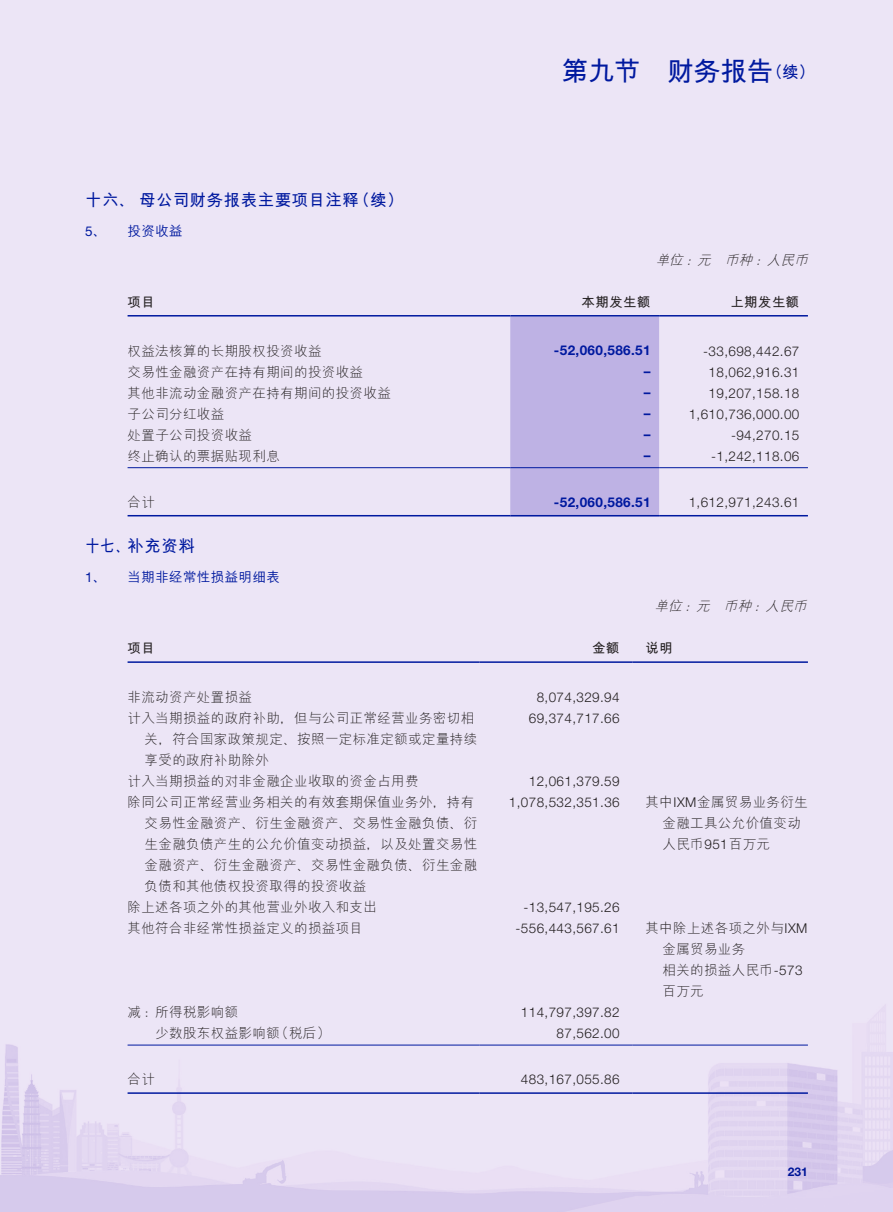
<style>
.page{position:relative;width:893px;height:1212px;background:#ece5f6}
.page>*{position:absolute;margin:0;border:0;box-sizing:border-box;transform-origin:0 0}
.t1{font:700 27px "M Hei PRC";letter-spacing:-.025em;color:#00199f}
.t2{font:700 16.5px "M Hei PRC";letter-spacing:.03em;color:#00199f}
.t3{font:700 16.5px "M Hei PRC";letter-spacing:.03em;color:#00199f;scale:.9 1}
.t4{font:300 13.5px/21px "M Hei PRC";letter-spacing:.03em;color:#231f20}
.t5{font:300 13.5px "Helvetica Neue LT Std";letter-spacing:.03em;color:#231f20}
.t6{font:700 13.5px "Helvetica Neue LT Std";letter-spacing:.03em;color:#00199f}
.t7{font:italic 300 13.5px "M Hei PRC";color:#231f20}
.t8{font:700 13.5px "M Hei PRC";letter-spacing:.03em;color:#231f20}
.t9{font:500 13.5px "M Hei PRC";letter-spacing:.03em;color:#00199f}
.t10{font:13.5px "Helvetica Neue LT Std";color:#00199f}
.t11{font:700 12px "Helvetica Neue LT Std";color:#00199f}
.s1{font-family:"M Hei PRC";font-weight:500}
.s2{font-size:16.5px}
.s3{font-family:"Helvetica Neue LT Std"}
</style>
<div class="page">
<img style="left:0;top:1007px;width:893px;height:205px">
<div style="left:510px;top:316px;width:149px;height:199px;background:#beb2e4"></div>
<hr style="left:128px;top:315px;width:382px;height:1px;background:#00199f">
<hr style="left:510px;top:315px;width:149px;height:1px;background:#00199f">
<hr style="left:659px;top:315px;width:149px;height:1px;background:#00199f">
<hr style="left:128px;top:467px;width:382px;height:1px;background:#00199f">
<hr style="left:510px;top:467px;width:149px;height:1px;background:#00199f">
<hr style="left:659px;top:467px;width:149px;height:1px;background:#00199f">
<hr style="left:128px;top:515px;width:382px;height:1px;background:#00199f">
<hr style="left:510px;top:515px;width:149px;height:1px;background:#00199f">
<hr style="left:659px;top:515px;width:149px;height:1px;background:#00199f">
<hr style="left:128px;top:661px;width:351px;height:2px;background:#00199f">
<hr style="left:479px;top:661px;width:154px;height:2px;background:#00199f">
<hr style="left:633px;top:661px;width:175px;height:2px;background:#00199f">
<hr style="left:128px;top:1045px;width:351px;height:1px;background:#00199f">
<hr style="left:479px;top:1045px;width:154px;height:1px;background:#00199f">
<hr style="left:633px;top:1045px;width:175px;height:1px;background:#00199f">
<hr style="left:128px;top:1092px;width:351px;height:2px;background:#00199f">
<hr style="left:479px;top:1092px;width:154px;height:2px;background:#00199f">
<hr style="left:633px;top:1092px;width:175px;height:2px;background:#00199f">
<p class="t2" style="left:85px;top:192px;width:320px">十六、母公司财务报表主要项目注释（续）</p>
<p class="t10" style="left:85px;top:223px;width:23px">5<span class="s1">、</span></p>
<p class="t9" style="left:128px;top:224px;width:57px">投资收益</p>
<h1 class="t1" style="left:562px;top:58px;width:255px">第九节 财务报告<span class="s2">（续）</span></h1>
<p class="t7" style="left:656px;top:253px;width:157px">单位：元 币种：人民币</p>
<p class="t8" style="left:128px;top:295px;width:29px">项目</p>
<p class="t8" style="left:582px;top:295px;width:71px">本期发生额</p>
<p class="t8" style="left:730px;top:295px;width:71px">上期发生额</p>
<p class="t4" style="left:128px;top:340px;width:195px">权益法核算的长期股权投资收益</p>
<p class="t6" style="left:554px;top:342px;width:98px">-52,060,586.51</p>
<p class="t5" style="left:703px;top:342px;width:98px">-33,698,442.67</p>
<p class="t4" style="left:128px;top:361px;width:237px">交易性金融资产在持有期间的投资收益</p>
<p class="t6" style="left:644px;top:363px;width:8px">–</p>
<p class="t5" style="left:709px;top:363px;width:92px">18,062,916.31</p>
<p class="t4" style="left:128px;top:382px;width:265px">其他非流动金融资产在持有期间的投资收益</p>
<p class="t6" style="left:644px;top:384px;width:8px">–</p>
<p class="t5" style="left:709px;top:384px;width:92px">19,207,158.18</p>
<p class="t4" style="left:128px;top:403px;width:98px">子公司分红收益</p>
<p class="t6" style="left:644px;top:405px;width:8px">–</p>
<p class="t5" style="left:689px;top:405px;width:112px">1,610,736,000.00</p>
<p class="t4" style="left:128px;top:424px;width:126px">处置子公司投资收益</p>
<p class="t6" style="left:644px;top:426px;width:8px">–</p>
<p class="t5" style="left:731px;top:426px;width:70px">-94,270.15</p>
<p class="t4" style="left:128px;top:445px;width:154px">终止确认的票据贴现利息</p>
<p class="t6" style="left:644px;top:447px;width:8px">–</p>
<p class="t5" style="left:711px;top:447px;width:90px">-1,242,118.06</p>
<p class="t4" style="left:128px;top:491px;width:29px">合计</p>
<p class="t6" style="left:554px;top:494px;width:98px">-52,060,586.51</p>
<p class="t5" style="left:689px;top:494px;width:112px">1,612,971,243.61</p>
<p class="t3" style="left:85px;top:538px;width:124px">十七、补充资料</p>
<p class="t10" style="left:85px;top:569px;width:23px">1<span class="s1">、</span></p>
<p class="t9" style="left:128px;top:570px;width:154px">当期非经常性损益明细表</p>
<p class="t7" style="left:654px;top:600px;width:157px">单位：元 币种：人民币</p>
<p class="t8" style="left:128px;top:642px;width:29px">项目</p>
<p class="t8" style="left:592px;top:642px;width:29px">金额</p>
<p class="t8" style="left:645px;top:642px;width:29px">说明</p>
<p class="t4" style="left:128px;top:686px;width:126px">非流动资产处置损益</p>
<p class="t5" style="left:537px;top:689px;width:84px">8,074,329.94</p>
<p class="t4" style="left:145px;top:707px;width:334px;text-indent:-17px">计入当期损益的政府补助，但与公司正常经营业务密切相关，符合国家政策规定、按照一定标准定额或定量持续享受的政府补助除外</p>
<p class="t5" style="left:529px;top:710px;width:92px">69,374,717.66</p>
<p class="t4" style="left:128px;top:770px;width:293px">计入当期损益的对非金融企业收取的资金占用费</p>
<p class="t5" style="left:529px;top:773px;width:92px">12,061,379.59</p>
<p class="t4" style="left:145px;top:791px;width:334px;text-indent:-17px">除同公司正常经营业务相关的有效套期保值业务外，持有交易性金融资产、衍生金融资产、交易性金融负债、衍生金融负债产生的公允价值变动损益，以及处置交易性金融资产、衍生金融资产、交易性金融负债、衍生金融负债和其他债权投资取得的投资收益</p>
<p class="t5" style="left:509px;top:794px;width:112px">1,078,532,351.36</p>
<p class="t4" style="left:662px;top:791px;width:147px;text-indent:-17px">其中<span class="s3">IXM</span>金属贸易业务衍生金融工具公允价值变动人民币<span class="s3">951</span>百万元</p>
<p class="t4" style="left:128px;top:896px;width:251px">除上述各项之外的其他营业外收入和支出</p>
<p class="t5" style="left:523px;top:899px;width:98px">-13,547,195.26</p>
<p class="t4" style="left:128px;top:917px;width:237px">其他符合非经常性损益定义的损益项目</p>
<p class="t5" style="left:516px;top:920px;width:106px">-556,443,567.61</p>
<p class="t4" style="left:662px;top:917px;width:146px;text-indent:-17px">其中除上述各项之外与<span class="s3">IXM</span>金属贸易业务<br>相关的损益人民币<span class="s3">-573</span>百万元</p>
<p class="t4" style="left:128px;top:1001px;width:112px">减：所得税影响额</p>
<p class="t5" style="left:521px;top:1004px;width:100px">114,797,397.82</p>
<p class="t4" style="left:155px;top:1022px;width:176px">少数股东权益影响额（税后）</p>
<p class="t5" style="left:557px;top:1025px;width:65px">87,562.00</p>
<p class="t4" style="left:128px;top:1069px;width:29px">合计</p>
<p class="t5" style="left:521px;top:1071px;width:100px">483,167,055.86</p>
<p class="t11" style="left:788px;top:1164px;width:22px">231</p>
</div>
